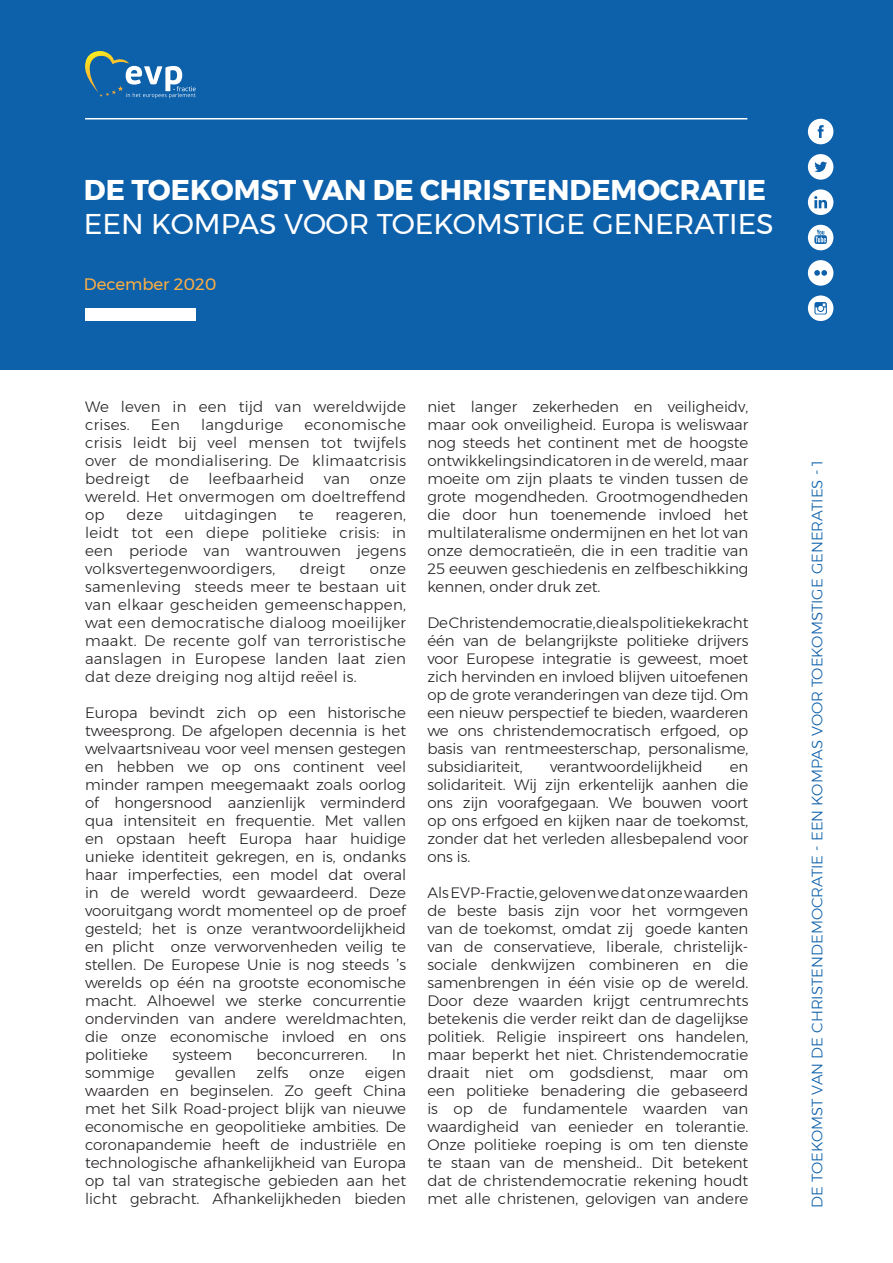
<style>
.page{position:relative;width:893px;height:1263px;background:#fff}
.page>*{position:absolute;margin:0;border:0;box-sizing:border-box;transform-origin:0 0}
.t1{font:28.5px "Montserrat";color:#fff}
.t2{font:700 28.5px "Montserrat";color:#fff}
.t3{font:16.5px "Montserrat";color:#fbae44}
.t4{font:300 15px/18px "Montserrat";color:#231f20;text-align:justify}
.t5{font:300 15px/18px "Montserrat";letter-spacing:.02em;color:#231f20}
.t6{font:300 15px "Montserrat";color:#0d60aa}
</style>
<div class="page">
<div style="left:0;top:0;width:893px;height:370px;background:#0d60aa"></div>
<svg style="left:85px;top:51px;width:111px;height:47px"></svg>
<hr style="left:85px;top:118px;width:662px;height:1px;background:#fff">
<div style="left:85px;top:308px;width:111px;height:13px;background:#fff"></div>
<svg style="left:808px;top:119px;width:25px;height:25px"></svg>
<svg style="left:808px;top:154px;width:25px;height:26px"></svg>
<svg style="left:808px;top:189px;width:25px;height:26px"></svg>
<svg style="left:808px;top:260px;width:25px;height:26px"></svg>
<svg style="left:808px;top:295px;width:25px;height:26px"></svg>
<svg style="left:808px;top:225px;width:25px;height:25px"></svg>
<p class="t2" style="left:84px;top:167px;width:684px">DE TOEKOMST VAN DE CHRISTENDEMOCRATIE</p>
<p class="t1" style="left:84px;top:202px;width:691px">EEN KOMPAS VOOR TOEKOMSTIGE GENERATIES</p>
<p class="t3" style="left:84px;top:272px;width:134px">December 2020</p>
<p class="t5" style="left:85px;top:397px;width:322px">We leven in een tijd van wereldwijde crises.</p>
<p class="t4" style="left:85px;top:415px;width:323px;text-indent:219px">economische crisis leidt bij veel mensen tot twijfels over de mondialisering. De klimaatcrisis bedreigt</p>
<p class="t4" style="left:151px;top:415px;width:30px">Een</p>
<p class="t5" style="left:201px;top:415px;width:84px">langdurige</p>
<p class="t4" style="left:170px;top:469px;width:21px">de</p>
<p class="t5" style="left:209px;top:469px;width:97px">leefbaarheid</p>
<p class="t4" style="left:324px;top:469px;width:28px">van</p>
<p class="t4" style="left:85px;top:469px;width:323px;text-indent:285px">onze wereld. Het onvermogen om doeltreffend op</p>
<p class="t4" style="left:126px;top:505px;width:38px">deze</p>
<p class="t5" style="left:185px;top:505px;width:94px">uitdagingen</p>
<p class="t4" style="left:299px;top:505px;width:16px">te</p>
<p class="t4" style="left:85px;top:505px;width:323px;text-indent:250px">reageren, leidt tot een diepe politieke crisis: in een periode van wantrouwen jegens volksvertegenwoordigers,</p>
<p class="t4" style="left:300px;top:559px;width:47px">dreigt</p>
<p class="t4" style="left:85px;top:559px;width:323px;text-indent:285px">onze samenleving steeds meer te bestaan uit van elkaar gescheiden gemeenschappen, wat een democratische dialoog moeilijker maakt. De recente golf van terroristische aanslagen in Europese landen laat zien dat deze dreiging nog altijd reëel is.</p>
<p class="t4" style="left:85px;top:703px;width:323px">Europa bevindt zich op een historische tweesprong. De afgelopen decennia is het welvaartsniveau voor veel mensen gestegen en hebben we op ons continent veel minder rampen meegemaakt zoals oorlog of hongersnood aanzienlijk verminderd qua intensiteit en frequentie. Met vallen en opstaan heeft Europa haar huidige unieke identiteit gekregen, en is, ondanks haar imperfecties, een model dat overal in de wereld wordt gewaardeerd. Deze vooruitgang wordt momenteel op de proef gesteld; het is onze verantwoordelijkheid en plicht onze verworvenheden veilig te stellen. De Europese Unie is nog steeds ’s werelds op één na grootste economische macht. Alhoewel we sterke concurrentie ondervinden van andere wereldmachten, die onze economische invloed en ons politieke</p>
<p class="t4" style="left:172px;top:1045px;width:61px">systeem</p>
<p class="t4" style="left:257px;top:1045px;width:112px">beconcurreren.</p>
<p class="t4" style="left:392px;top:1045px;width:16px">In</p>
<p class="t4" style="left:85px;top:1063px;width:71px">sommige</p>
<p class="t4" style="left:175px;top:1063px;width:62px">gevallen</p>
<p class="t4" style="left:256px;top:1063px;width:34px">zelfs</p>
<p class="t4" style="left:309px;top:1063px;width:37px">onze</p>
<p class="t4" style="left:85px;top:1063px;width:323px;text-indent:280px">eigen waarden en beginselen. Zo geeft China met het Silk Road-project blijk van nieuwe economische en geopolitieke ambities. De coronapandemie heeft de industriële en technologische afhankelijkheid van Europa op tal van strategische gebieden aan het licht gebracht. Afhankelijkheden bieden</p>
<p class="t4" style="left:427px;top:397px;width:323px">niet langer zekerheden en veiligheidv, maar ook onveiligheid. Europa is weliswaar nog steeds het continent met de hoogste ontwikkelingsindicatoren in de wereld, maar moeite om zijn plaats te vinden tussen de grote mogendheden. Grootmogendheden die door hun toenemende invloed het multilateralisme ondermijnen en het lot van onze democratieën, die in een traditie van 25 eeuwen geschiedenis en zelfbeschikking kennen, onder druk zet.</p>
<p class="t4" style="left:427px;top:613px;width:323px">De Christendemocratie, die als politieke kracht één van de belangrijkste politieke drijvers voor Europese integratie is geweest, moet zich hervinden en invloed blijven uitoefenen op de grote veranderingen van deze tijd. Om een nieuw perspectief te bieden, waarderen we ons christendemocratisch erfgoed, op basis van rentmeesterschap, personalisme, subsidiariteit,</p>
<p class="t4" style="left:550px;top:757px;width:154px">verantwoordelijkheid</p>
<p class="t4" style="left:427px;top:757px;width:323px;text-indent:302px">en solidariteit. Wij zijn erkentelijk aanhen die ons zijn voorafgegaan. We bouwen voort op ons erfgoed en kijken naar de toekomst, zonder dat het verleden allesbepalend voor ons is.</p>
<p class="t4" style="left:427px;top:883px;width:323px">Als EVP-Fractie, geloven we dat onze waarden de beste basis zijn voor het vormgeven van de toekomst, omdat zij goede kanten van de conservatieve, liberale, christelijk&shy;sociale denkwijzen combineren en die samenbrengen in één visie op de wereld.<br>Door deze waarden krijgt centrumrechts betekenis die verder reikt dan de dagelijkse politiek. Religie inspireert ons handelen, maar beperkt het niet. Christendemocratie draait niet om godsdienst, maar om een politieke benadering die gebaseerd is op de fundamentele waarden van waardigheid van eenieder en tolerantie.<br>Onze politieke roeping is om ten dienste te staan van de mensheid.. Dit betekent dat de christendemocratie rekening houdt met alle christenen, gelovigen van andere</p>
<p class="t6" style="left:806px;top:1208px;width:749px;rotate:-90deg">DE TOEKOMST VAN DE CHRISTENDEMOCRATIE - EEN KOMPAS VOOR TOEKOMSTIGE GENERATIES - 1</p>
</div>
